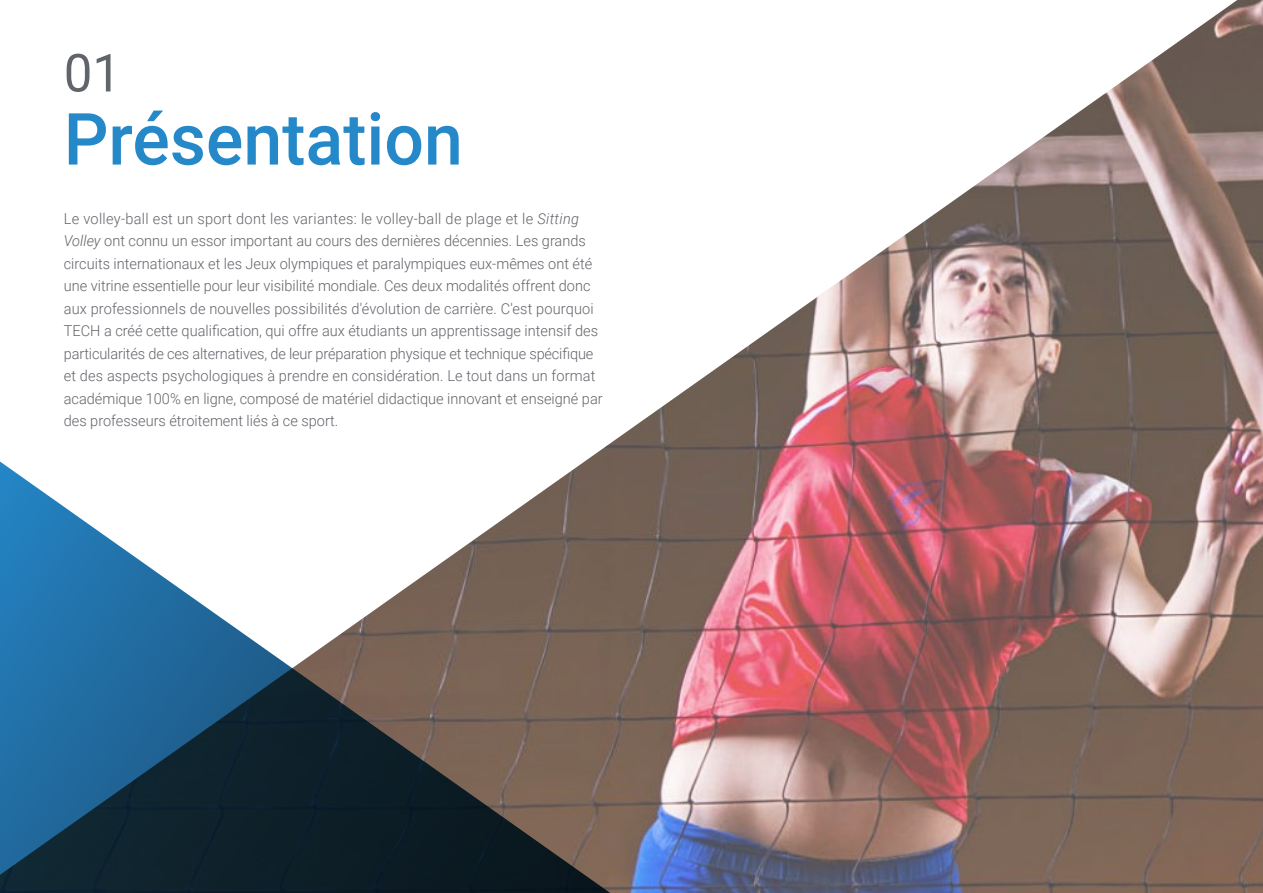
<style>
.page{position:relative;width:1263px;height:893px;background:#fff}
.page>*{position:absolute;margin:0;border:0;box-sizing:border-box;transform-origin:0 0}
.t1{font:500 72px "Roboto";color:#2488c9}
.t2{font:52.5px "Roboto";color:#61646a}
.t3{font:300 15px/22.5px "Roboto";color:#61646a}
.s1{font-style:italic}
</style>
<div class="page">
<img style="left:606px;top:0;width:657px;height:893px">
<svg style="left:0;top:446px;width:640px;height:447px"></svg>
<h2 class="t2" style="left:64px;top:36px;width:59px">01</h2>
<h1 class="t1" style="left:64px;top:89px;width:401px">Présentation</h1>
<p class="t3" style="left:64px;top:207px;width:540px">Le volley-ball est un sport dont les variantes: le volley-ball de plage et le <span class="s1">Sitting Volley</span> ont connu un essor important au cours des dernières décennies. Les grands circuits internationaux et les Jeux olympiques et paralympiques eux-mêmes ont été une vitrine essentielle pour leur visibilité mondiale. Ces deux modalités offrent donc aux professionnels de nouvelles possibilités d'évolution de carrière. C'est pourquoi TECH a créé cette qualification, qui offre aux étudiants un apprentissage intensif des particularités de ces alternatives, de leur préparation physique et technique spécifique et des aspects psychologiques à prendre en considération. Le tout dans un format académique 100% en ligne, composé de matériel didactique innovant et enseigné par des professeurs étroitement liés à ce sport.</p>
</div>
